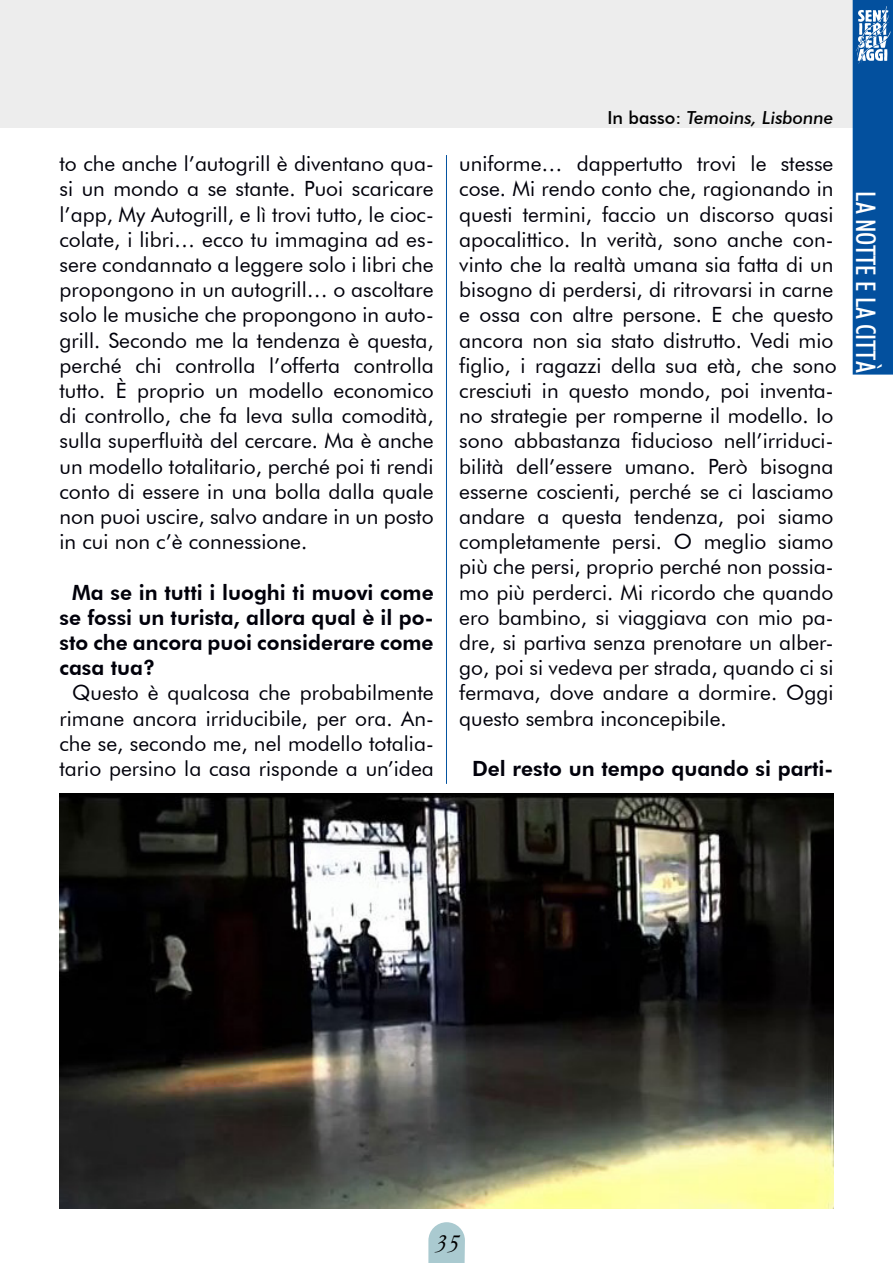
<style>
.page{position:relative;width:893px;height:1263px;background:#fff}
.page>*{position:absolute;margin:0;border:0;box-sizing:border-box;transform-origin:0 0}
.t1{font:500 condensed 27px "Futura BT";color:#fff}
.t2{font:italic 27px "Garamond";color:#000}
.t3{font:21px/25.2px "Futura BT";color:#00000a;text-align:justify}
.t4{font:800 21px/25.2px "Futura BT";color:#00000a;text-align:justify}
.t5{font:italic 500 18px "Futura BT";color:#000}
.s1{font-style:normal}
</style>
<div class="page">
<div style="left:0;top:0;width:893px;height:127px;background:#ededed"></div>
<svg style="left:428px;top:1222px;width:37px;height:41px;background:#b3d0d5"></svg>
<hr style="left:446px;top:155px;width:1px;height:629px;background:#0453a0">
<img style="left:60px;top:794px;width:774px;height:415px">
<svg style="left:853px;top:0;width:40px;height:375px;background:#115aa3"></svg>
<p class="t3" style="left:60px;top:151px;width:376px">to che anche l’autogrill è diventano qua&shy;si un mondo a se stante. Puoi scaricare l’app, My Autogrill, e lì trovi tutto, le cioc&shy;colate, i libri… ecco tu immagina ad es&shy;sere condannato a leggere solo i libri che propongono in un autogrill… o ascoltare solo le musiche che propongono in auto&shy;grill. Secondo me la tendenza è questa, perché chi controlla l’offerta controlla tutto. È proprio un modello economico di controllo, che fa leva sulla comodità, sulla superfluità del cercare. Ma è anche un modello totalitario, perché poi ti rendi conto di essere in una bolla dalla quale non puoi uscire, salvo andare in un posto in cui non c’è connessione.</p>
<p class="t4" style="left:60px;top:579px;width:376px;text-indent:13px">Ma se in tutti i luoghi ti muovi come se fossi un turista, allora qual è il po&shy;sto che ancora puoi considerare come casa tua?</p>
<p class="t3" style="left:60px;top:680px;width:376px;text-indent:13px">Questo è qualcosa che probabilmente rimane ancora irriducibile, per ora. An&shy;che se, secondo me, nel modello totalia&shy;tario persino la casa risponde a un’idea</p>
<p class="t5" style="left:607px;top:107px;width:228px"><span class="s1">In basso:</span> Temoins, Lisbonne</p>
<p class="t3" style="left:459px;top:151px;width:379px;text-align:left">uniforme… dappertutto trovi le stesse cose. Mi rendo conto che, ragionando in questi termini, faccio un discorso quasi apocalittico. In verità, sono anche con&shy;vinto che la realtà umana sia fatta di un bisogno di perdersi, di ritrovarsi in carne e ossa con altre persone. E che questo ancora non sia stato distrutto. Vedi mio figlio, i ragazzi della sua età, che sono cresciuti in questo mondo, poi inventa&shy;no strategie per romperne il modello. Io sono abbastanza fiducioso nell’irriduci&shy;bilità dell’essere umano. Però bisogna esserne coscienti, perché se ci lasciamo andare a questa tendenza, poi siamo completamente persi. O meglio siamo più che persi, proprio perché non possia&shy;mo più perderci. Mi ricordo che quando ero bambino, si viaggiava con mio pa&shy;dre, si partiva senza prenotare un alber&shy;go, poi si vedeva per strada, quando ci si fermava, dove andare a dormire. Oggi questo sembra inconcepibile.</p>
<p class="t4" style="left:472px;top:756px;width:363px">Del resto un tempo quando si parti-</p>
<p class="t1" style="left:882px;top:191px;width:183px;rotate:90deg">LA NOTTE E LA CITTÀ</p>
<p class="t2" style="left:434px;top:1225px;width:27px">35</p>
</div>
